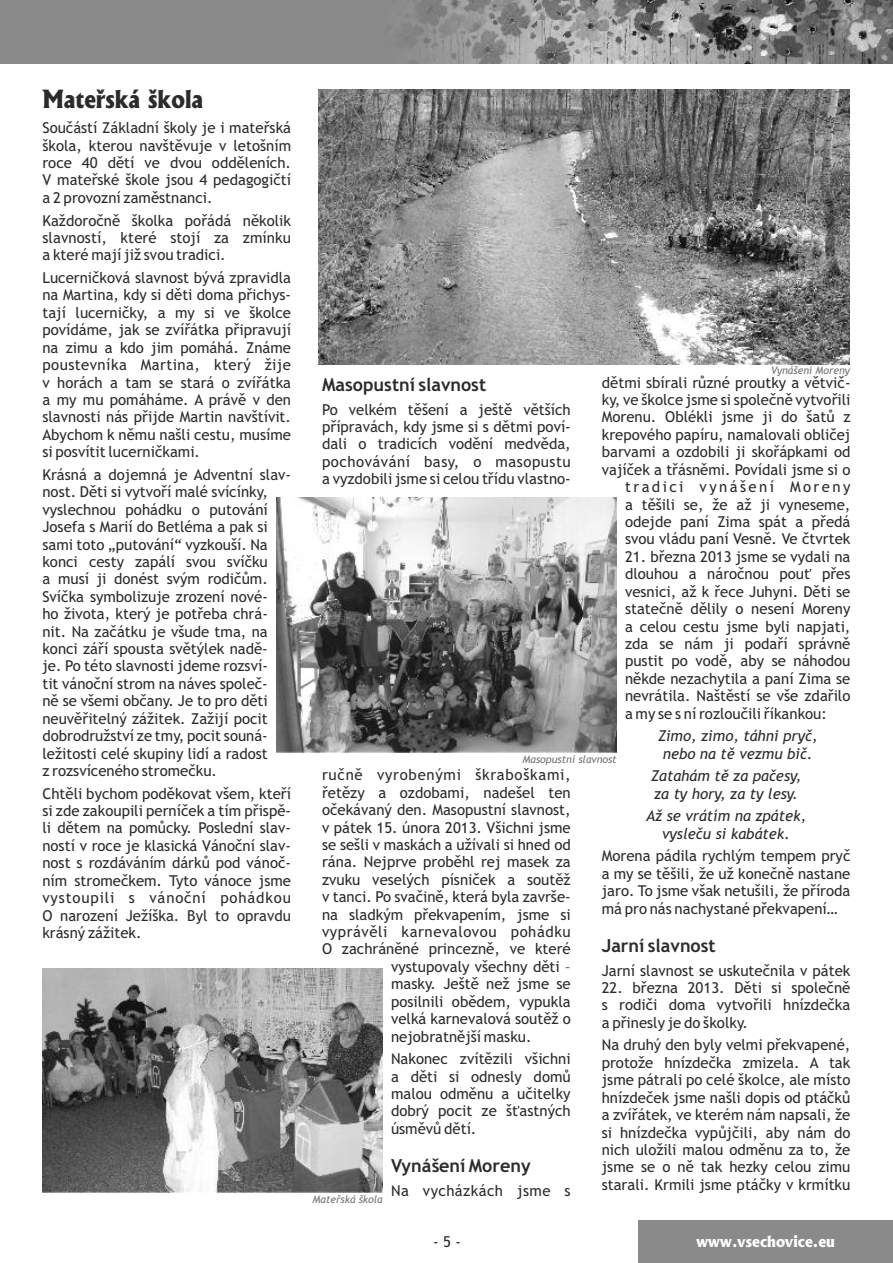
<style>
.page{position:relative;width:893px;height:1263px;background:#fff}
.page>*{position:absolute;margin:0;border:0;box-sizing:border-box;transform-origin:0 0}
.t1{font:800 24px "Albertus";color:#2b2b29;scale:.93 1}
.t2{font:700 18px "Trebuchet MS";color:#2b2b29}
.t3{font:15px/17.4px "Trebuchet MS";color:#2b2b29;text-align:justify}
.t4{font:italic 15px "Trebuchet MS";color:#2b2b29}
.t5{font:15px/17.4px "Trebuchet MS";letter-spacing:.035em;color:#2b2b29}
.t6{font:15px "Trebuchet MS";letter-spacing:.05em;color:#2b2b29}
.t7{font:15px "Trebuchet MS";letter-spacing:.055em;color:#2b2b29}
.t8{font:15px "Trebuchet MS";letter-spacing:.16em;color:#2b2b29}
.t9{font:800 15px "Albertus";color:#fff}
.t10{font:15px "Trebuchet MS";letter-spacing:.03em;color:#2b2b29}
.t11{font:italic 10.5px "Trebuchet MS";color:#737373}
</style>
<div class="page">
<div style="left:638px;top:1220px;width:255px;height:43px;background:#8a8a8a"></div>
<div style="left:0;top:0;width:893px;height:64px;background:#8a8a8a"></div>
<img style="left:407px;top:0;width:486px;height:64px">
<img style="left:42px;top:969px;width:341px;height:224px">
<img style="left:276px;top:498px;width:341px;height:255px">
<img style="left:319px;top:89px;width:531px;height:275px">
<h1 class="t1" style="left:43px;top:89px;width:174px">Mateřská škola</h1>
<p class="t3" style="left:42px;top:120px;width:250px">Součástí Základní školy je i mateřská škola, kterou navštěvuje v letošním roce 40 dětí ve dvou odděleních.<br>V mateřské škole jsou 4 pedagogičtí a 2 provozní zaměstnanci.</p>
<p class="t3" style="left:42px;top:213px;width:250px">Každoročně školka pořádá několik slavností, které stojí za zmínku a které mají již svou tradici.</p>
<p class="t3" style="left:42px;top:270px;width:250px">Lucerničková slavnost bývá zpravidla na Martina, kdy si děti doma přichys&shy;tají lucerničky, a my si ve školce povídáme, jak se zvířátka připravují na zimu a kdo jim pomáhá. Známe poustevníka Martina, který žije v horách a tam se stará o zvířátka</p>
<p class="t11" style="left:771px;top:367px;width:80px">Vynášení Moreny</p>
<p class="t2" style="left:322px;top:378px;width:166px">Masopustní slavnost</p>
<p class="t3" style="left:602px;top:375px;width:250px">dětmi sbírali různé proutky a větvič-</p>
<p class="t3" style="left:42px;top:392px;width:250px">a my mu pomáháme. A právě v den</p>
<p class="t3" style="left:602px;top:392px;width:250px">ky, ve školce jsme si společně vytvořili</p>
<p class="t3" style="left:322px;top:402px;width:250px">Po velkém těšení a ještě větších</p>
<p class="t3" style="left:42px;top:410px;width:250px">slavnosti nás přijde Martin navštívit.</p>
<p class="t3" style="left:602px;top:410px;width:250px">Morenu. Oblékli jsme ji do šatů z</p>
<p class="t3" style="left:322px;top:419px;width:250px">přípravách, kdy jsme si s dětmi poví-</p>
<p class="t3" style="left:42px;top:427px;width:250px">Abychom k němu našli cestu, musíme</p>
<p class="t3" style="left:602px;top:427px;width:250px">krepového papíru, namalovali obličej</p>
<p class="t3" style="left:322px;top:437px;width:250px">dali o tradicích vodění medvěda,</p>
<p class="t3" style="left:42px;top:444px;width:159px">si posvítit lucerničkami.</p>
<p class="t3" style="left:602px;top:445px;width:250px">barvami a ozdobili ji skořápkami od</p>
<p class="t5" style="left:322px;top:454px;width:250px">pochovávání basy, o masopustu</p>
<p class="t3" style="left:602px;top:462px;width:250px">vajíček a třásněmi. Povídali jsme si o</p>
<p class="t3" style="left:42px;top:467px;width:250px">Krásná a dojemná je Adventní slav-</p>
<p class="t3" style="left:322px;top:471px;width:250px">a vyzdobili jsme si celou třídu vlastno-</p>
<p class="t8" style="left:625px;top:481px;width:227px">tradici vynášení Moreny</p>
<p class="t3" style="left:42px;top:485px;width:227px">nost. Děti si vytvoří malé svícínky,</p>
<p class="t3" style="left:625px;top:497px;width:227px">a těšili se, že až ji vyneseme,</p>
<p class="t3" style="left:42px;top:502px;width:227px">vyslechnou pohádku o putování</p>
<p class="t3" style="left:625px;top:514px;width:227px">odejde paní Zima spát a předá</p>
<p class="t3" style="left:42px;top:519px;width:227px">Josefa s Marií do Betléma a pak si</p>
<p class="t3" style="left:625px;top:532px;width:227px">svou vládu paní Vesně. Ve čtvrtek</p>
<p class="t3" style="left:42px;top:537px;width:227px">sami toto „putování“ vyzkouší. Na</p>
<p class="t3" style="left:625px;top:549px;width:227px">21. března 2013 jsme se vydali na</p>
<p class="t3" style="left:42px;top:554px;width:227px">konci cesty zapálí svou svíčku</p>
<p class="t3" style="left:625px;top:567px;width:227px">dlouhou a náročnou pouť přes</p>
<p class="t3" style="left:42px;top:572px;width:227px">a musí ji donést svým rodičům.</p>
<p class="t3" style="left:625px;top:584px;width:227px">vesnici, až k řece Juhyni. Děti se</p>
<p class="t3" style="left:42px;top:589px;width:227px">Svíčka symbolizuje zrození nové-</p>
<p class="t3" style="left:625px;top:601px;width:227px">statečně dělily o nesení Moreny</p>
<p class="t3" style="left:42px;top:606px;width:227px">ho života, který je potřeba chrá-</p>
<p class="t3" style="left:625px;top:619px;width:227px">a celou cestu jsme byli napjati,</p>
<p class="t3" style="left:42px;top:624px;width:227px">nit. Na začátku je všude tma, na</p>
<p class="t3" style="left:625px;top:636px;width:227px">zda se nám ji podaří správně</p>
<p class="t3" style="left:42px;top:641px;width:227px">konci září spousta světýlek nadě-</p>
<p class="t3" style="left:625px;top:654px;width:227px">pustit po vodě, aby se náhodou</p>
<p class="t3" style="left:42px;top:659px;width:227px">je. Po této slavnosti jdeme rozsví-</p>
<p class="t3" style="left:625px;top:671px;width:227px">někde nezachytila a paní Zima se</p>
<p class="t3" style="left:42px;top:676px;width:227px">tit vánoční strom na náves společ-</p>
<p class="t3" style="left:625px;top:688px;width:227px">nevrátila. Naštěstí se vše zdařilo</p>
<p class="t3" style="left:42px;top:694px;width:227px">ně se všemi občany. Je to pro děti</p>
<p class="t3" style="left:625px;top:706px;width:203px">a my se s ní rozloučili říkankou:</p>
<p class="t3" style="left:42px;top:711px;width:227px">neuvěřitelný zážitek. Zažijí pocit dobrodružství ze tmy, pocit souná-</p>
<p class="t4" style="left:658px;top:730px;width:161px">Zimo, zimo, táhni pryč,</p>
<p class="t3" style="left:42px;top:746px;width:227px">ležitosti celé skupiny lidí a radost</p>
<p class="t4" style="left:663px;top:748px;width:151px">nebo na tě vezmu bič.</p>
<p class="t3" style="left:42px;top:763px;width:176px">z rozsvíceného stromečku.</p>
<p class="t6" style="left:322px;top:769px;width:250px">ručně vyrobenými škraboškami,</p>
<p class="t4" style="left:651px;top:770px;width:152px">Zatahám tě za pačesy,</p>
<p class="t3" style="left:42px;top:786px;width:250px">Chtěli bychom poděkovat všem, kteří</p>
<p class="t3" style="left:322px;top:785px;width:250px">řetězy a ozdobami, nadešel ten</p>
<p class="t4" style="left:654px;top:788px;width:145px">za ty hory, za ty lesy.</p>
<p class="t3" style="left:42px;top:803px;width:250px">si zde zakoupili perníček a tím přispě-</p>
<p class="t3" style="left:322px;top:802px;width:250px">očekávaný den. Masopustní slavnost,</p>
<p class="t4" style="left:646px;top:810px;width:162px">Až se vrátím na zpátek,</p>
<p class="t3" style="left:42px;top:821px;width:250px">li dětem na pomůcky. Poslední slav-</p>
<p class="t3" style="left:322px;top:820px;width:250px">v pátek 15. února 2013. Všichni jsme</p>
<p class="t4" style="left:662px;top:828px;width:129px">vysleču si kabátek.</p>
<p class="t3" style="left:42px;top:838px;width:250px">ností v roce je klasická Vánoční slav-</p>
<p class="t3" style="left:322px;top:837px;width:250px">se sešli v maskách a užívali si hned od</p>
<p class="t11" style="left:522px;top:755px;width:96px">Masopustní slavnost</p>
<p class="t3" style="left:602px;top:849px;width:250px">Morena pádila rychlým tempem pryč</p>
<p class="t3" style="left:42px;top:856px;width:250px">nost s rozdáváním dárků pod vánoč-</p>
<p class="t3" style="left:322px;top:855px;width:250px">rána. Nejprve proběhl rej masek za</p>
<p class="t3" style="left:602px;top:866px;width:250px">a my se těšili, že už konečně nastane</p>
<p class="t3" style="left:42px;top:873px;width:250px">ním stromečkem. Tyto vánoce jsme</p>
<p class="t3" style="left:322px;top:872px;width:250px">zvuku veselých písniček a soutěž</p>
<p class="t3" style="left:602px;top:883px;width:250px">jaro. To jsme však netušili, že příroda</p>
<p class="t7" style="left:42px;top:892px;width:250px">vystoupili s vánoční pohádkou</p>
<p class="t3" style="left:322px;top:889px;width:250px">v tanci. Po svačině, která byla završe-</p>
<p class="t3" style="left:602px;top:901px;width:238px">má pro nás nachystané překvapení…</p>
<p class="t3" style="left:42px;top:908px;width:250px">O narození Ježíška. Byl to opravdu</p>
<p class="t3" style="left:322px;top:907px;width:250px">na sladkým překvapením, jsme si</p>
<p class="t3" style="left:42px;top:925px;width:101px">krásný zážitek.</p>
<p class="t5" style="left:322px;top:924px;width:250px">vyprávěli karnevalovou pohádku<br>O zachráněné princezně, ve které</p>
<p class="t2" style="left:602px;top:939px;width:115px">Jarní slavnost</p>
<p class="t11" style="left:313px;top:1195px;width:72px">Mateřská škola</p>
<p class="t3" style="left:391px;top:959px;width:181px">vystupovaly všechny děti –</p>
<p class="t3" style="left:602px;top:963px;width:250px">Jarní slavnost se uskutečnila v pátek</p>
<p class="t3" style="left:391px;top:977px;width:181px">masky. Ještě než jsme se</p>
<p class="t3" style="left:602px;top:980px;width:250px">22. března 2013. Děti si společně</p>
<p class="t3" style="left:391px;top:994px;width:181px">posilnili obědem, vypukla</p>
<p class="t3" style="left:602px;top:998px;width:250px">s rodiči doma vytvořili hnízdečka</p>
<p class="t3" style="left:391px;top:1011px;width:181px">velká karnevalová soutěž o</p>
<p class="t3" style="left:602px;top:1015px;width:148px">a přinesly je do školky.</p>
<p class="t3" style="left:391px;top:1029px;width:142px">nejobratnější masku.</p>
<p class="t3" style="left:602px;top:1038px;width:250px">Na druhý den byly velmi překvapené,</p>
<p class="t3" style="left:391px;top:1051px;width:181px">Nakonec zvítězili všichni</p>
<p class="t3" style="left:602px;top:1055px;width:250px">protože hnízdečka zmizela. A tak</p>
<p class="t3" style="left:391px;top:1069px;width:181px">a děti si odnesly domů</p>
<p class="t3" style="left:602px;top:1072px;width:250px">jsme pátrali po celé školce, ale místo</p>
<p class="t3" style="left:391px;top:1086px;width:181px">malou odměnu a učitelky</p>
<p class="t3" style="left:602px;top:1090px;width:250px">hnízdeček jsme našli dopis od ptáčků</p>
<p class="t3" style="left:391px;top:1104px;width:181px">dobrý pocit ze šťastných</p>
<p class="t3" style="left:602px;top:1107px;width:250px">a zvířátek, ve kterém nám napsali, že</p>
<p class="t3" style="left:391px;top:1121px;width:87px">úsměvů dětí.</p>
<p class="t3" style="left:602px;top:1125px;width:250px">si hnízdečka vypůjčili, aby nám do nich uložili malou odměnu za to, že</p>
<p class="t2" style="left:391px;top:1159px;width:141px">Vynášení Moreny</p>
<p class="t3" style="left:602px;top:1160px;width:250px">jsme se o ně tak hezky celou zimu starali. Krmili jsme ptáčky v krmítku</p>
<p class="t10" style="left:391px;top:1185px;width:181px">Na vycházkách jsme s</p>
<p class="t3" style="left:433px;top:1235px;width:29px">- 5 -</p>
<p class="t9" style="left:696px;top:1236px;width:140px">www.vsechovice.eu</p>
</div>
